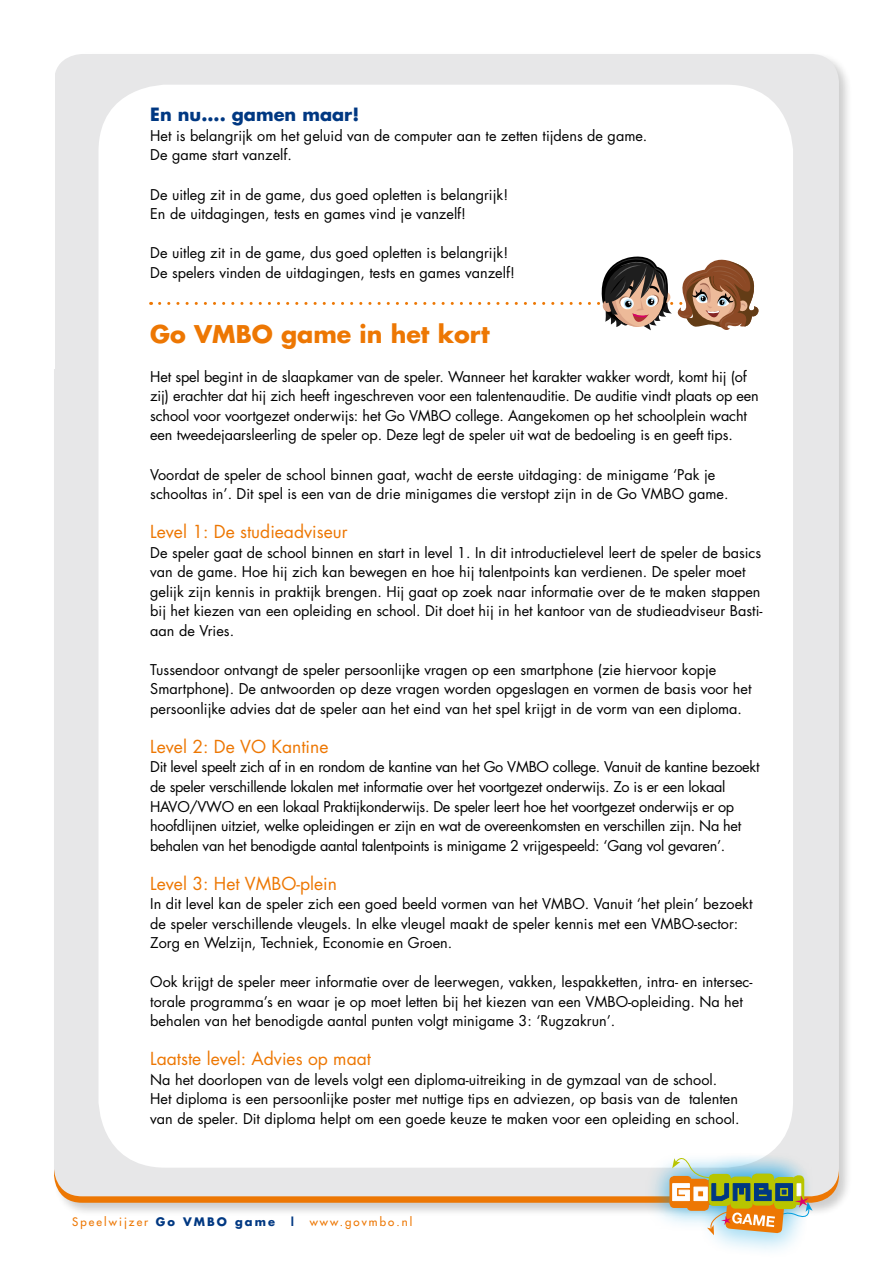
<style>
.page{position:relative;width:893px;height:1263px;background:#fff}
.page>*{position:absolute;margin:0;border:0;box-sizing:border-box;transform-origin:0 0}
.t1{font:700 23.85px "Futura";color:#ed7703}
.t2{font:700 17.85px "Futura";color:#003882}
.t3{font:17.4px "Futura";color:#ed7703}
.t4{font:14.4px/19.5px "Futura";color:#000}
.t5{font:14.4px/19.5px "Futura";letter-spacing:-.02em;color:#000}
.t6{font:11.4px "Futura";letter-spacing:.18em;color:#ed7703}
.s1{font-weight:700;color:#003882}
</style>
<div class="page">
<div style="left:52px;top:52px;width:801px;height:1165px;background:#000;opacity:.2"></div>
<svg style="left:54px;top:1113px;width:785px;height:90px;background:#eb7f15"></svg>
<div style="left:54px;top:54px;width:785px;height:1142px;background:#e7e7e8;border-radius:28px"></div>
<div style="left:99px;top:85px;width:694px;height:1083px;background:#fff;border-radius:67px"></div>
<div style="left:641px;top:1149px;width:172px;height:82px;background:#009ee0;opacity:.4"></div>
<svg style="left:648px;top:1144px;width:167px;height:107px"></svg>
<div style="left:0;top:0;width:54px;height:368px;background:#fff"></div>
<svg style="left:160px;top:256px;width:599px;height:75px"></svg>
<p class="t2" style="left:150px;top:102px;width:210px">En nu.... gamen maar!</p>
<p class="t4" style="left:150px;top:126px;width:499px">Het is belangrijk om het geluid van de computer aan te zetten tijdens de game.<br>De game start vanzelf.</p>
<p class="t4" style="left:150px;top:184px;width:359px">De uitleg zit in de game, dus goed opletten is belangrijk!<br>En de uitdagingen, tests en games vind je vanzelf!</p>
<p class="t4" style="left:150px;top:243px;width:366px">De uitleg zit in de game, dus goed opletten is belangrijk!<br>De spelers vinden de uitdagingen, tests en games vanzelf!</p>
<h1 class="t1" style="left:150px;top:317px;width:341px">Go VMBO game in het kort</h1>
<p class="t4" style="left:150px;top:367px;width:610px">Het spel begint in de slaapkamer van de speler. Wanneer het karakter wakker wordt, komt hij (of zij) erachter dat hij zich heeft ingeschreven voor een talentenauditie. De auditie vindt plaats op een school voor voortgezet onderwijs: het Go VMBO college. Aangekomen op het schoolplein wacht een tweedejaarsleerling de speler op. Deze legt de speler uit wat de bedoeling is en geeft tips.</p>
<p class="t4" style="left:150px;top:464px;width:580px">Voordat de speler de school binnen gaat, wacht de eerste uitdaging: de minigame ‘Pak je schooltas in’. Dit spel is een van de drie minigames die verstopt zijn in de Go VMBO game.</p>
<p class="t3" style="left:150px;top:520px;width:199px">Level 1: De studieadviseur</p>
<p class="t4" style="left:150px;top:542px;width:614px">De speler gaat de school binnen en start in level 1. In dit introductielevel leert de speler de basics van de game. Hoe hij zich kan bewegen en hoe hij talentpoints kan verdienen. De speler moet gelijk zijn kennis in praktijk brengen. Hij gaat op zoek naar informatie over de te maken stappen bij het kiezen van een opleiding en school. Dit doet hij in het kantoor van de studieadviseur Basti&shy;aan de Vries.</p>
<p class="t4" style="left:150px;top:660px;width:603px">Tussendoor ontvangt de speler persoonlijke vragen op een smartphone (zie hiervoor kopje<br>Smartphone). De antwoorden op deze vragen worden opgeslagen en vormen de basis voor het persoonlijke advies dat de speler aan het eind van het spel krijgt in de vorm van een diploma.</p>
<p class="t3" style="left:150px;top:734px;width:180px">Level 2: De VO Kantine</p>
<p class="t5" style="left:150px;top:757px;width:611px">Dit level speelt zich af in en rondom de kantine van het Go VMBO college. Vanuit de kantine bezoekt de speler verschillende lokalen met informatie over het voortgezet onderwijs. Zo is er een lokaal HAVO/VWO en een lokaal Praktijkonderwijs. De speler leert hoe het voortgezet onderwijs er op hoofdlijnen uitziet, welke opleidingen er zijn en wat de overeenkomsten en verschillen zijn. Na het behalen van het benodigde aantal talentpoints is minigame 2 vrijgespeeld: ‘Gang vol gevaren’.</p>
<p class="t3" style="left:150px;top:871px;width:188px">Level 3: Het VMBO-plein</p>
<p class="t4" style="left:150px;top:894px;width:604px">In dit level kan de speler zich een goed beeld vormen van het VMBO. Vanuit ‘het plein’ bezoekt de speler verschillende vleugels. In elke vleugel maakt de speler kennis met een VMBO-sector:<br>Zorg en Welzijn, Techniek, Economie en Groen.</p>
<p class="t4" style="left:150px;top:972px;width:604px">Ook krijgt de speler meer informatie over de leerwegen, vakken, lespakketten, intra- en intersec&shy;torale programma’s en waar je op moet letten bij het kiezen van een VMBO-opleiding. Na het behalen van het benodigde aantal punten volgt minigame 3: ‘Rugzakrun’.</p>
<p class="t3" style="left:150px;top:1047px;width:222px">Laatste level: Advies op maat</p>
<p class="t4" style="left:150px;top:1070px;width:591px">Na het doorlopen van de levels volgt een diploma-uitreiking in de gymzaal van de school.<br>Het diploma is een persoonlijke poster met nuttige tips en adviezen, op basis van de talenten van de speler. Dit diploma helpt om een goede keuze te maken voor een opleiding en school.</p>
<p class="t6" style="left:72px;top:1215px;width:342px">Speelwijzer <span class="s1">Go VMBO game |</span> www.govmbo.nl</p>
</div>
